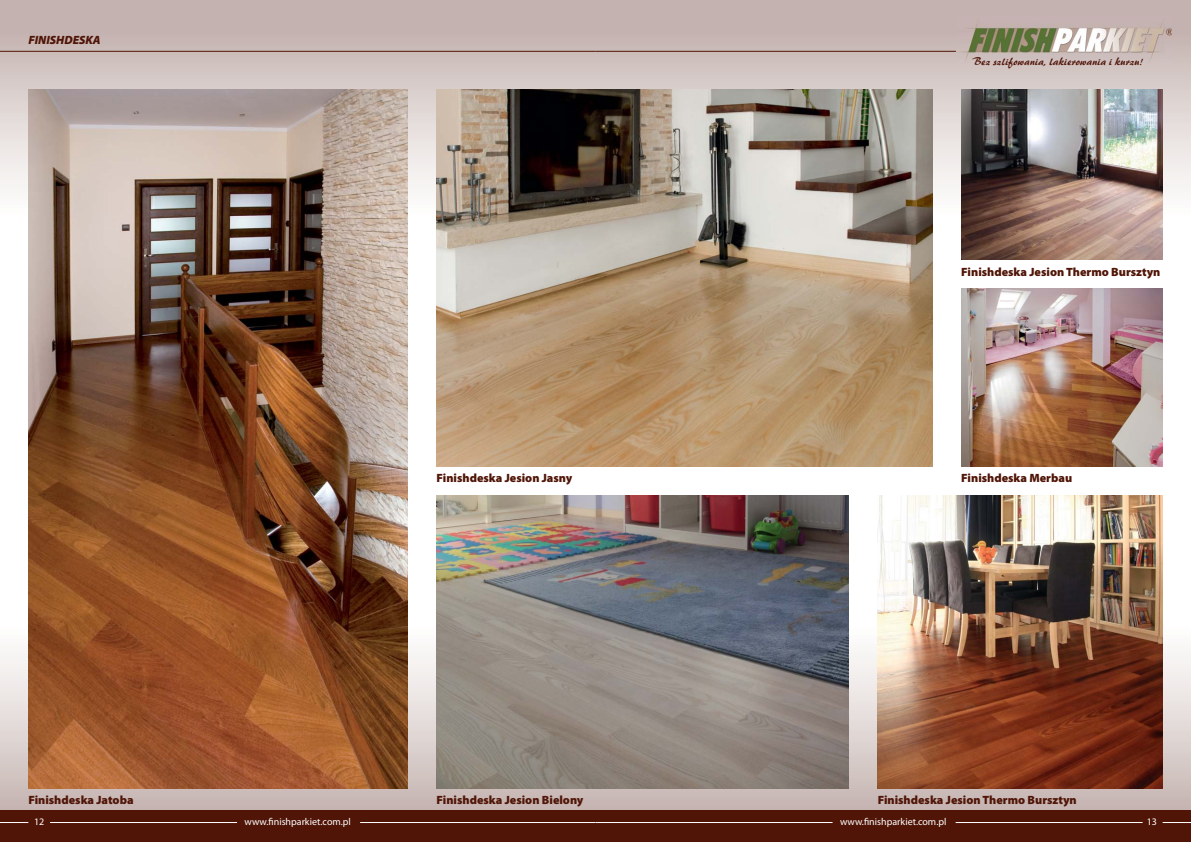
<style>
.page{position:relative;width:1191px;height:842px;background:#fff}
.page>*{position:absolute;margin:0;border:0;box-sizing:border-box;transform-origin:0 0}
.t1{font:900 12px "Myriad Pro";color:#501507}
.t2{font:italic 900 12px "Myriad Pro";color:#501507}
.t3{font:11px "Brush 445 PL";color:#501507}
.t4{font:10px "Myriad Pro";color:#fff}
</style>
<div class="page">
<svg style="left:595px;top:619px;width:596px;height:191px;background:#d2c5c2"></svg>
<svg style="left:0;top:619px;width:595px;height:191px;background:#d3c6c3"></svg>
<div style="left:0;top:810px;width:1191px;height:32px;background:#501507"></div>
<div style="left:0;top:0;width:595px;height:223px;background:linear-gradient(to bottom,#bda9a6,#fff)"></div>
<svg style="left:595px;top:0;width:596px;height:223px;background:#cec1be"></svg>
<img style="left:957px;top:16px;width:214px;height:48px">
<hr style="left:50px;top:822px;width:187px;height:1px;background:#fff">
<hr style="left:595px;top:822px;width:237px;height:1px;background:#fff">
<svg style="left:0;top:822px;width:28px;height:1px"></svg>
<svg style="left:1162px;top:822px;width:29px;height:1px"></svg>
<hr style="left:360px;top:822px;width:235px;height:1px;background:#fff">
<hr style="left:955px;top:822px;width:187px;height:1px;background:#fff">
<hr style="left:0;top:51px;width:595px;height:1px;background:#501507">
<hr style="left:595px;top:51px;width:361px;height:1px;background:#501507">
<img style="left:28px;top:90px;width:379px;height:698px">
<img style="left:436px;top:90px;width:496px;height:376px">
<img style="left:436px;top:495px;width:412px;height:293px">
<img style="left:877px;top:495px;width:285px;height:293px">
<img style="left:961px;top:289px;width:201px;height:177px">
<img style="left:961px;top:90px;width:201px;height:170px">
<p class="t2" style="left:28px;top:36px;width:74px">FINISHDESKA</p>
<p class="t1" style="left:28px;top:795px;width:107px">Finishdeska Jatoba</p>
<p class="t3" style="left:972px;top:57px;width:173px">Bez szlifowania, lakierowania i kurzu!</p>
<p class="t1" style="left:436px;top:474px;width:137px">Finishdeska Jesion Jasny</p>
<p class="t1" style="left:961px;top:268px;width:201px">Finishdeska Jesion Thermo Bursztyn</p>
<p class="t1" style="left:961px;top:473px;width:112px">Finishdeska Merbau</p>
<p class="t1" style="left:436px;top:796px;width:148px">Finishdeska Jesion Bielony</p>
<p class="t1" style="left:877px;top:796px;width:201px">Finishdeska Jesion Thermo Bursztyn</p>
<p class="t4" style="left:34px;top:817px;width:12px">12</p>
<p class="t4" style="left:244px;top:817px;width:108px">www.finishparkiet.com.pl</p>
<p class="t4" style="left:840px;top:817px;width:108px">www.finishparkiet.com.pl</p>
<p class="t4" style="left:1146px;top:817px;width:12px">13</p>
</div>
